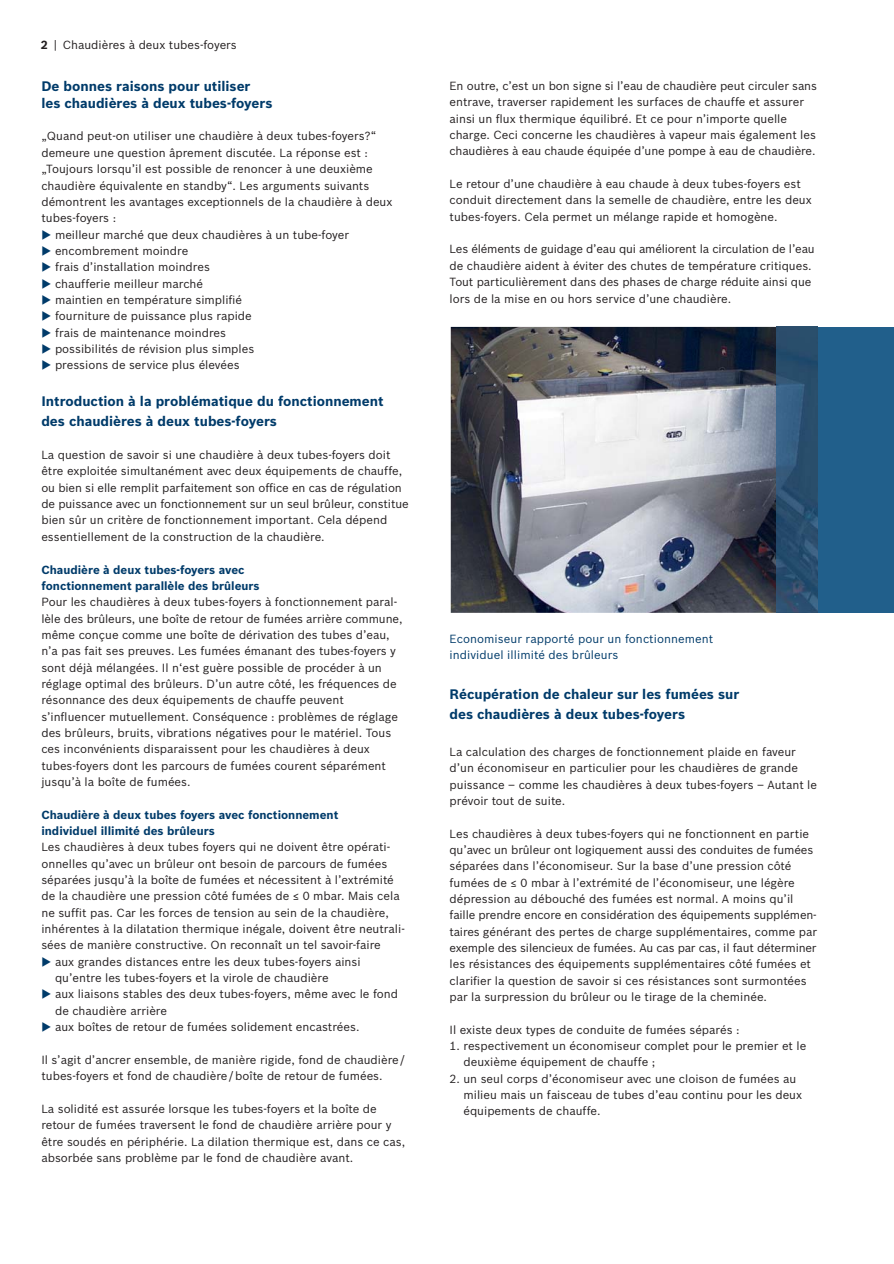
<style>
.page{position:relative;width:894px;height:1264px;background:#fff}
.page>*{position:absolute;margin:0;border:0;box-sizing:border-box;transform-origin:0 0}
.t1{font:700 13.5px/20.4px "Bosch Sans";color:#003b6a}
.t2{font:11.55px/16.4px "Bosch Sans";color:#231f20}
.t3{font:700 11.55px/16.4px "Bosch Sans";color:#003b6a}
.t4{font:11.55px/16.4px "Bosch Sans";letter-spacing:.005em;color:#003b6a}
.s1{font-weight:700}
</style>
<div class="page">
<div style="left:816px;top:327px;width:77px;height:285px;background:#215f8b"></div>
<img style="left:450px;top:327px;width:326px;height:285px">
<img style="left:776px;top:327px;width:40px;height:285px">
<p class="t2" style="left:41px;top:37px;width:197px"><span class="s1">2</span> | Chaudières à deux tubes-foyers</p>
<p class="t1" style="left:41px;top:79px;width:232px;line-height:16.4px">De bonnes raisons pour utiliser les chaudières à deux tubes-foyers</p>
<p class="t2" style="left:41px;top:129px;width:336px">„Quand peut-on utiliser une chaudière à deux tubes-foyers?“</p>
<p class="t2" style="left:41px;top:145px;width:328px">demeure une question âprement discutée. La réponse est :</p>
<p class="t2" style="left:41px;top:161px;width:333px">„Toujours lorsqu’il est possible de renoncer à une deuxième</p>
<p class="t2" style="left:41px;top:178px;width:329px">chaudière équivalente en standby“. Les arguments suivants</p>
<p class="t2" style="left:41px;top:194px;width:352px">démontrent les avantages exceptionnels de la chaudière à deux</p>
<p class="t2" style="left:41px;top:210px;width:76px">tubes-foyers :</p>
<p class="t2" style="left:55px;top:227px;width:295px">meilleur marché que deux chaudières à un tube-foyer</p>
<p class="t2" style="left:55px;top:243px;width:135px">encombrement moindre</p>
<p class="t2" style="left:55px;top:259px;width:156px">frais d’installation moindres</p>
<p class="t2" style="left:55px;top:276px;width:149px">chaufferie meilleur marché</p>
<p class="t2" style="left:55px;top:292px;width:188px">maintien en température simplifié</p>
<p class="t2" style="left:55px;top:308px;width:198px">fourniture de puissance plus rapide</p>
<p class="t2" style="left:55px;top:325px;width:172px">frais de maintenance moindres</p>
<p class="t2" style="left:55px;top:341px;width:201px">possibilités de révision plus simples</p>
<p class="t2" style="left:55px;top:357px;width:186px">pressions de service plus élevées</p>
<p class="t1" style="left:41px;top:392px;width:343px">Introduction à la problématique du fonctionnement des chaudières à deux tubes-foyers</p>
<p class="t2" style="left:41px;top:447px;width:368px">La question de savoir si une chaudière à deux tubes-foyers doit être exploitée simultanément avec deux équipements de chauffe, ou bien si elle remplit parfaitement son office en cas de régulation de puissance avec un fonctionnement sur un seul brûleur, constitue bien sûr un critère de fonctionnement important. Cela dépend essentiellement de la construction de la chaudière.</p>
<p class="t3" style="left:41px;top:562px;width:219px">Chaudière à deux tubes-foyers avec fonctionnement parallèle des brûleurs</p>
<p class="t2" style="left:41px;top:594px;width:362px">Pour les chaudières à deux tubes-foyers à fonctionnement paral&shy;lèle des brûleurs, une boîte de retour de fumées arrière commune, même conçue comme une boîte de dérivation des tubes d’eau, n’a pas fait ses preuves. Les fumées émanant des tubes-foyers y sont déjà mélangées. Il n‘est guère possible de procéder à un réglage optimal des brûleurs. D’un autre côté, les fréquences de résonnance des deux équipements de chauffe peuvent s’influencer mutuellement. Conséquence : problèmes de réglage des brûleurs, bruits, vibrations négatives pour le matériel. Tous ces inconvénients disparaissent pour les chaudières à deux tubes-foyers dont les parcours de fumées courent séparément jusqu’à la boîte de fumées.</p>
<p class="t3" style="left:41px;top:807px;width:298px">Chaudière à deux tubes foyers avec fonctionnement individuel illimité des brûleurs</p>
<p class="t2" style="left:41px;top:839px;width:350px">Les chaudières à deux tubes foyers qui ne doivent être opérati-</p>
<p class="t2" style="left:41px;top:855px;width:347px">onnelles qu’avec un brûleur ont besoin de parcours de fumées</p>
<p class="t2" style="left:41px;top:872px;width:354px">séparées jusqu’à la boîte de fumées et nécessitent à l’extrémité</p>
<p class="t2" style="left:41px;top:888px;width:359px">de la chaudière une pression côté fumées de ≤ 0 mbar. Mais cela</p>
<p class="t2" style="left:41px;top:904px;width:349px">ne suffit pas. Car les forces de tension au sein de la chaudière,</p>
<p class="t2" style="left:41px;top:921px;width:365px">inhérentes à la dilatation thermique inégale, doivent être neutrali-</p>
<p class="t2" style="left:41px;top:937px;width:341px">sées de manière constructive. On reconnaît un tel savoir-faire</p>
<p class="t2" style="left:55px;top:953px;width:307px">aux grandes distances entre les deux tubes-foyers ainsi</p>
<p class="t2" style="left:55px;top:970px;width:275px">qu’entre les tubes-foyers et la virole de chaudière</p>
<p class="t2" style="left:55px;top:986px;width:344px">aux liaisons stables des deux tubes-foyers, même avec le fond</p>
<p class="t2" style="left:55px;top:1002px;width:113px">de chaudière arrière</p>
<p class="t2" style="left:55px;top:1019px;width:306px">aux boîtes de retour de fumées solidement encastrées.</p>
<p class="t2" style="left:41px;top:1051px;width:365px">Il s’agit d’ancrer ensemble, de manière rigide, fond de chaudière / tubes-foyers et fond de chaudière / boîte de retour de fumées.</p>
<p class="t2" style="left:41px;top:1100px;width:365px">La solidité est assurée lorsque les tubes-foyers et la boîte de retour de fumées traversent le fond de chaudière arrière pour y être soudés en périphérie. La dilation thermique est, dans ce cas, absorbée sans problème par le fond de chaudière avant.</p>
<p class="t2" style="left:449px;top:78px;width:369px">En outre, c’est un bon signe si l’eau de chaudière peut circuler sans entrave, traverser rapidement les surfaces de chauffe et assurer ainsi un flux thermique équilibré. Et ce pour n’importe quelle charge. Ceci concerne les chaudières à vapeur mais également les chaudières à eau chaude équipée d’une pompe à eau de chaudière.</p>
<p class="t2" style="left:449px;top:176px;width:363px">Le retour d’une chaudière à eau chaude à deux tubes-foyers est conduit directement dans la semelle de chaudière, entre les deux tubes-foyers. Cela permet un mélange rapide et homogène.</p>
<p class="t2" style="left:449px;top:242px;width:366px">Les éléments de guidage d’eau qui améliorent la circulation de l’eau de chaudière aident à éviter des chutes de température critiques.<br>Tout particulièrement dans des phases de charge réduite ainsi que lors de la mise en ou hors service d’une chaudière.</p>
<p class="t4" style="left:449px;top:630px;width:265px">Economiseur rapporté pour un fonctionnement individuel illimité des brûleurs</p>
<p class="t1" style="left:449px;top:684px;width:291px">Récupération de chaleur sur les fumées sur des chaudières à deux tubes-foyers</p>
<p class="t2" style="left:449px;top:744px;width:369px">La calculation des charges de fonctionnement plaide en faveur d’un économiseur en particulier pour les chaudières de grande puissance – comme les chaudières à deux tubes-foyers – Autant le prévoir tout de suite.</p>
<p class="t2" style="left:449px;top:825px;width:369px">Les chaudières à deux tubes-foyers qui ne fonctionnent en partie qu’avec un brûleur ont logiquement aussi des conduites de fumées séparées dans l’économiseur. Sur la base d’une pression côté fumées de ≤ 0 mbar à l’extrémité de l’économiseur, une légère dépression au débouché des fumées est normal. A moins qu’il faille prendre encore en considération des équipements supplémen&shy;taires générant des pertes de charge supplémentaires, comme par exemple des silencieux de fumées. Au cas par cas, il faut déterminer les résistances des équipements supplémentaires côté fumées et clarifier la question de savoir si ces résistances sont surmontées par la surpression du brûleur ou le tirage de la cheminée.</p>
<p class="t2" style="left:449px;top:1021px;width:291px">Il existe deux types de conduite de fumées séparés :</p>
<p class="t2" style="left:463px;top:1038px;width:344px;text-indent:-14px">1. respectivement un économiseur complet pour le premier et le deuxième équipement de chauffe ;</p>
<p class="t2" style="left:463px;top:1070px;width:340px;text-indent:-14px">2. un seul corps d’économiseur avec une cloison de fumées au milieu mais un faisceau de tubes d’eau continu pour les deux équipements de chauffe.</p>
</div>
